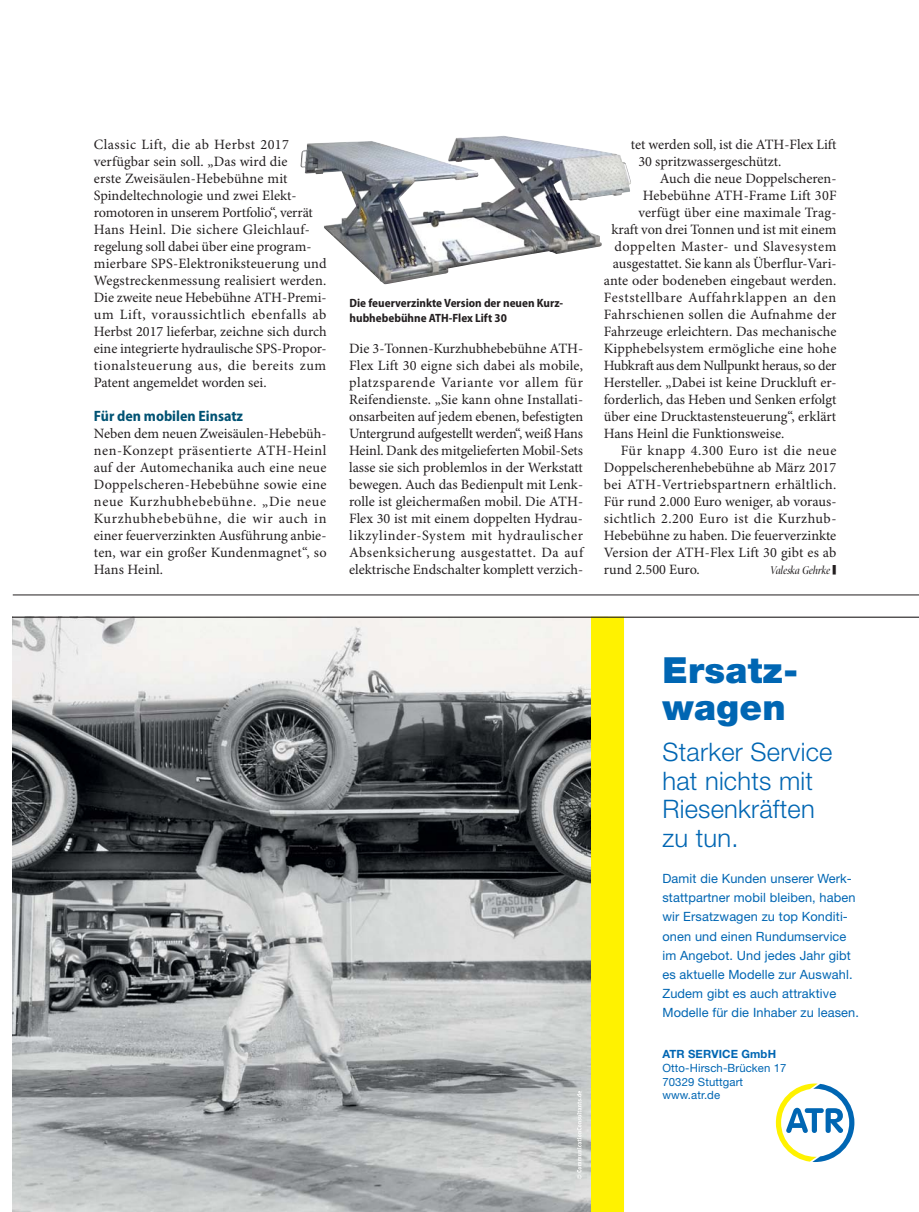
<style>
.page{position:relative;width:919px;height:1212px;background:#fff}
.page>*{position:absolute;margin:0;border:0;box-sizing:border-box;transform-origin:0 0}
.t1{font:900 36px/37.5px "Helvetica Neue LT";letter-spacing:.01em;color:#0066b3}
.t2{font:32.7px "Minion Pro";color:#231f20;scale:.33 1}
.t3{font:300 25.5px/28.5px "Helvetica Neue LT";letter-spacing:.01em;color:#0066b3}
.t4{font:700 semi-condensed 15px "Myriad Pro";color:#005273}
.t5{font:14.25px/17px "Minion Pro";letter-spacing:.005em;color:#231f20}
.t6{font:14.25px "Minion Pro";letter-spacing:.035em;color:#231f20}
.t7{font:14.25px "Minion Pro";letter-spacing:-.02em;color:#231f20}
.t8{font:14.25px "Minion Pro";letter-spacing:.025em;color:#231f20}
.t9{font:14.25px "Minion Pro";letter-spacing:.045em;color:#231f20}
.t10{font:12.75px/19.2px "Helvetica Neue LT";letter-spacing:.01em;color:#0066b3}
.t11{font:700 semi-condensed 12px/15px "Myriad Pro";color:#231f20}
.t12{font:12px "Minion Pro Medium Cn It Disp";letter-spacing:-.01em;color:#231f20}
.t13{font:11.4px/13.6px "Helvetica Neue LT";letter-spacing:.01em;color:#0066b3}
.t14{font:700 11.4px "Helvetica Neue LT";letter-spacing:.01em;color:#0066b3}
</style>
<div class="page">
<hr style="left:13px;top:594px;width:905px;height:1px;background:#231f20">
<img style="left:300px;top:136px;width:301px;height:148px">
<svg style="left:775px;top:1083px;width:79px;height:79px"></svg>
<img style="left:13px;top:618px;width:578px;height:594px">
<div style="left:591px;top:617px;width:33px;height:595px;background:#fff200"></div>
<svg style="left:577px;top:1091px;width:4px;height:88px"></svg>
<hr style="left:13px;top:617px;width:905px;height:1px;background:#231f20">
<p class="t5" style="left:94px;top:137px;width:234px">Classic Lift, die ab Herbst 2017 verfügbar sein soll. „Das wird die<br>erste Zweisäulen-Hebebühne mit Spindeltechnologie und zwei Elekt&shy;romotoren in unserem Portfolio“, verrät Hans Heinl. Die sichere Gleichlauf&shy;regelung soll dabei über eine program&shy;mierbare SPS-Elektroniksteuerung und Wegstreckenmessung realisiert werden.<br>Die zweite neue Hebebühne ATH-Premi&shy;um Lift, voraussichtlich ebenfalls ab Herbst 2017 lieferbar, zeichne sich durch eine integrierte hydraulische SPS-Propor&shy;tionalsteuerung aus, die bereits zum Patent angemeldet worden sei.</p>
<p class="t4" style="left:94px;top:410px;width:151px">Für den mobilen Einsatz</p>
<p class="t5" style="left:94px;top:426px;width:234px;text-align:justify">Neben dem neuen Zweisäulen-Hebebüh&shy;nen-Konzept präsentierte ATH-Heinl auf der Automechanika auch eine neue Doppelscheren-Hebebühne sowie eine neue Kurzhubhebebühne. „Die neue Kurzhubhebebühne, die wir auch in einer feuerverzinkten Ausführung anbie&shy;ten, war ein großer Kundenmagnet“, so Hans Heinl.</p>
<p class="t11" style="left:349px;top:296px;width:215px">Die feuerverzinkte Version der neuen Kurz&shy;hubhebebühne ATH-Flex Lift 30</p>
<p class="t5" style="left:349px;top:341px;width:236px;text-align:justify">Die 3-Tonnen-Kurzhubhebebühne ATH-Flex Lift 30 eigne sich dabei als mobile, platzsparende Variante vor allem für Reifendienste. „Sie kann ohne Installati&shy;onsarbeiten auf jedem ebenen, befestigten Untergrund aufgestellt werden“, weiß Hans Heinl. Dank des mitgelieferten Mobil-Sets lasse sie sich problemlos in der Werkstatt bewegen. Auch das Bedienpult mit Lenk&shy;rolle ist gleichermaßen mobil. Die ATH-Flex 30 ist mit einem doppelten Hydrau&shy;likzylinder-System mit hydraulischer Absenksicherung ausgestattet. Da auf elektrische Endschalter komplett verzich-</p>
<p class="t5" style="left:638px;top:137px;width:200px;text-indent:-7px">tet werden soll, ist die ATH-Flex Lift<br>30 spritzwassergeschützt.</p>
<p class="t5" style="left:659px;top:171px;width:178px">Auch die neue Doppelscheren-</p>
<p class="t5" style="left:642px;top:188px;width:195px">Hebebühne ATH-Frame Lift 30F</p>
<p class="t5" style="left:638px;top:205px;width:199px">verfügt über eine maximale Trag-</p>
<p class="t5" style="left:611px;top:222px;width:227px">kraft von drei Tonnen und ist mit einem</p>
<p class="t6" style="left:614px;top:241px;width:223px">doppelten Master- und Slavesystem</p>
<p class="t5" style="left:612px;top:256px;width:225px">ausgestattet. Sie kann als Überflur-Vari-</p>
<p class="t5" style="left:603px;top:273px;width:234px">ante oder bodeneben eingebaut werden.</p>
<p class="t9" style="left:603px;top:292px;width:234px">Feststellbare Auffahrklappen an den</p>
<p class="t5" style="left:603px;top:307px;width:234px">Fahrschienen sollen die Aufnahme der</p>
<p class="t5" style="left:603px;top:324px;width:234px">Fahrzeuge erleichtern. Das mechanische</p>
<p class="t5" style="left:603px;top:341px;width:234px">Kipphebelsystem ermögliche eine hohe</p>
<p class="t7" style="left:603px;top:360px;width:234px">Hubkraft aus dem Nullpunkt heraus, so der</p>
<p class="t5" style="left:603px;top:375px;width:234px">Hersteller. „Dabei ist keine Druckluft er-</p>
<p class="t5" style="left:603px;top:392px;width:234px">forderlich, das Heben und Senken erfolgt</p>
<p class="t5" style="left:603px;top:409px;width:234px">über eine Drucktastensteuerung“, erklärt</p>
<p class="t5" style="left:603px;top:426px;width:182px">Hans Heinl die Funktionsweise.</p>
<p class="t6" style="left:620px;top:445px;width:217px">Für knapp 4.300 Euro ist die neue</p>
<p class="t5" style="left:603px;top:460px;width:234px">Doppelscherenhebebühne ab März 2017</p>
<p class="t8" style="left:603px;top:479px;width:234px">bei ATH-Vertriebspartnern erhältlich.</p>
<p class="t5" style="left:603px;top:494px;width:234px">Für rund 2.000 Euro weniger, ab voraus-</p>
<p class="t6" style="left:603px;top:513px;width:234px">sichtlich 2.200 Euro ist die Kurzhub-</p>
<p class="t5" style="left:603px;top:528px;width:234px">Hebebühne zu haben. Die feuerverzinkte</p>
<p class="t5" style="left:603px;top:546px;width:234px">Version der ATH-Flex Lift 30 gibt es ab</p>
<p class="t5" style="left:603px;top:563px;width:97px">rund 2.500 Euro.</p>
<p class="t12" style="left:769px;top:563px;width:62px">Valeska Gehrke</p>
<h2 class="t2" style="left:832px;top:555px;width:15px">■</h2>
<h1 class="t1" style="left:662px;top:651px;width:137px">Ersatz&shy;wagen</h1>
<h3 class="t3" style="left:662px;top:737px;width:171px">Starker Service hat nichts mit<br>Riesenkräften zu tun.</h3>
<p class="t10" style="left:662px;top:870px;width:198px">Damit die Kunden unserer Werk&shy;stattpartner mobil bleiben, haben wir Ersatzwagen zu top Konditi&shy;onen und einen Rundumservice im Angebot. Und jedes Jahr gibt es aktuelle Modelle zur Auswahl.<br>Zudem gibt es auch attraktive<br>Modelle für die Inhaber zu leasen.</p>
<p class="t14" style="left:662px;top:1050px;width:115px">ATR SERVICE GmbH</p>
<p class="t13" style="left:662px;top:1062px;width:126px">Otto-Hirsch-Brücken 17<br>70329 Stuttgart www.atr.de</p>
</div>
